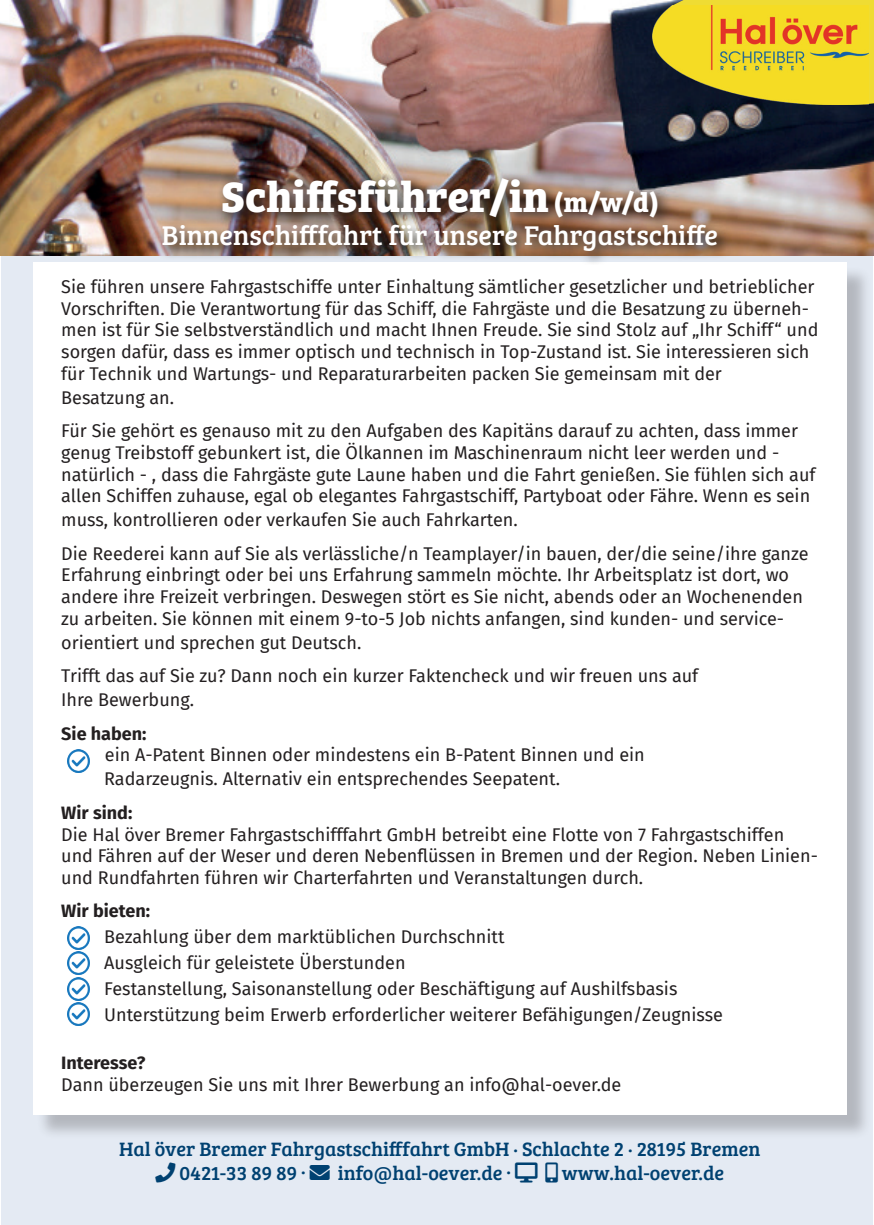
<style>
.page{position:relative;width:874px;height:1225px;background:#fff}
.page>*{position:absolute;margin:0;border:0;box-sizing:border-box;transform-origin:0 0}
.t1{font:700 44px "Bree Serif";color:#fff}
.t2{font:28px "Bree Serif";color:#fff}
.t3{font:20px "Bree Serif";color:#004171}
.t4{font:18px/21.6px "Fira Sans";color:#231f20}
.t5{font:700 18px "Fira Sans";color:#231f20}
.s1{font-size:28px}
</style>
<div class="page">
<div style="left:1px;top:252px;width:871px;height:973px;background:#e4eaf3"></div>
<img style="left:0;top:0;width:873px;height:255px">
<div style="left:36px;top:265px;width:835px;height:875px;background:#231f20;opacity:.25"></div>
<div style="left:33px;top:262px;width:813px;height:853px;background:#fff"></div>
<img style="left:157px;top:172px;width:574px;height:91px">
<svg style="left:670px;top:0;width:203px;height:104px;background:#ecd831"></svg>
<img style="left:652px;top:6px;width:215px;height:99px">
<img style="left:67px;top:749px;width:23px;height:23px">
<img style="left:67px;top:927px;width:23px;height:47px">
<img style="left:67px;top:977px;width:23px;height:48px">
<h1 class="t1" style="left:221px;top:162px;width:439px">Schiffsführer/in <span class="s1">(m/w/d)</span></h1>
<h2 class="t2" style="left:161px;top:215px;width:557px">Binnenschifffahrt für unsere Fahrgastschiffe</h2>
<p class="t4" style="left:61px;top:276px;width:758px">Sie führen unsere Fahrgastschiffe unter Einhaltung sämtlicher gesetzlicher und betrieblicher Vorschriften. Die Verantwortung für das Schiff, die Fahrgäste und die Besatzung zu überneh&shy;men ist für Sie selbstverständlich und macht Ihnen Freude. Sie sind Stolz auf „Ihr Schiff“ und sorgen dafür, dass es immer optisch und technisch in Top-Zustand ist. Sie interessieren sich für Technik und Wartungs- und Reparaturarbeiten packen Sie gemeinsam mit der</p>
<p class="t4" style="left:61px;top:380px;width:738px;line-height:33.6px">Besatzung an.<br>Für Sie gehört es genauso mit zu den Aufgaben des Kapitäns darauf zu achten, dass immer</p>
<p class="t4" style="left:61px;top:441px;width:755px">genug Treibstoff gebunkert ist, die Ölkannen im Maschinenraum nicht leer werden und - natürlich - , dass die Fahrgäste gute Laune haben und die Fahrt genießen. Sie fühlen sich auf allen Schiffen zuhause, egal ob elegantes Fahrgastschiff, Partyboat oder Fähre. Wenn es sein</p>
<p class="t4" style="left:61px;top:502px;width:748px;line-height:33.6px">muss, kontrollieren oder verkaufen Sie auch Fahrkarten.<br>Die Reederei kann auf Sie als verlässliche/n Teamplayer/in bauen, der/die seine/ihre ganze</p>
<p class="t4" style="left:61px;top:564px;width:742px">Erfahrung einbringt oder bei uns Erfahrung sammeln möchte. Ihr Arbeitsplatz ist dort, wo andere ihre Freizeit verbringen. Deswegen stört es Sie nicht, abends oder an Wochenenden zu arbeiten. Sie können mit einem 9-to-5 Job nichts anfangen, sind kunden- und service-</p>
<p class="t4" style="left:61px;top:625px;width:638px;line-height:33.6px">orientiert und sprechen gut Deutsch.<br>Trifft das auf Sie zu? Dann noch ein kurzer Faktencheck und wir freuen uns auf</p>
<p class="t4" style="left:61px;top:688px;width:134px">Ihre Bewerbung.</p>
<p class="t5" style="left:61px;top:718px;width:87px">Sie haben:</p>
<p class="t4" style="left:104px;top:742px;width:542px;line-height:24px">ein A-Patent Binnen oder mindestens ein B-Patent Binnen und ein<br>Radarzeugnis. Alternativ ein entsprechendes Seepatent.</p>
<p class="t5" style="left:61px;top:797px;width:73px">Wir sind:</p>
<p class="t4" style="left:61px;top:823px;width:757px">Die Hal över Bremer Fahrgastschifffahrt GmbH betreibt eine Flotte von 7 Fahrgastschiffen und Fähren auf der Weser und deren Nebenflüssen in Bremen und der Region. Neben Linien&shy;und Rundfahrten führen wir Charterfahrten und Veranstaltungen durch.</p>
<p class="t5" style="left:61px;top:896px;width:90px">Wir bieten:</p>
<p class="t4" style="left:104px;top:923px;width:620px;line-height:26px">Bezahlung über dem marktüblichen Durchschnitt<br>Ausgleich für geleistete Überstunden<br>Festanstellung, Saisonanstellung oder Beschäftigung auf Aushilfsbasis Unterstützung beim Erwerb erforderlicher weiterer Befähigungen/Zeugnisse</p>
<p class="t5" style="left:61px;top:1047px;width:85px">Interesse?</p>
<p class="t4" style="left:61px;top:1073px;width:561px">Dann überzeugen Sie uns mit Ihrer Bewerbung an info@hal-oever.de</p>
<p class="t3" style="left:119px;top:1134px;width:642px">Hal över Bremer Fahrgastschifffahrt GmbH . Schlachte 2 . 28195 Bremen</p>
<p class="t3" style="left:155px;top:1158px;width:151px">□■ 0421-33 89 89 .</p>
<p class="t3" style="left:337px;top:1158px;width:387px">info@hal-oever.de . ▲▼□ □●●▼ www.hal-oever.de</p>
</div>
